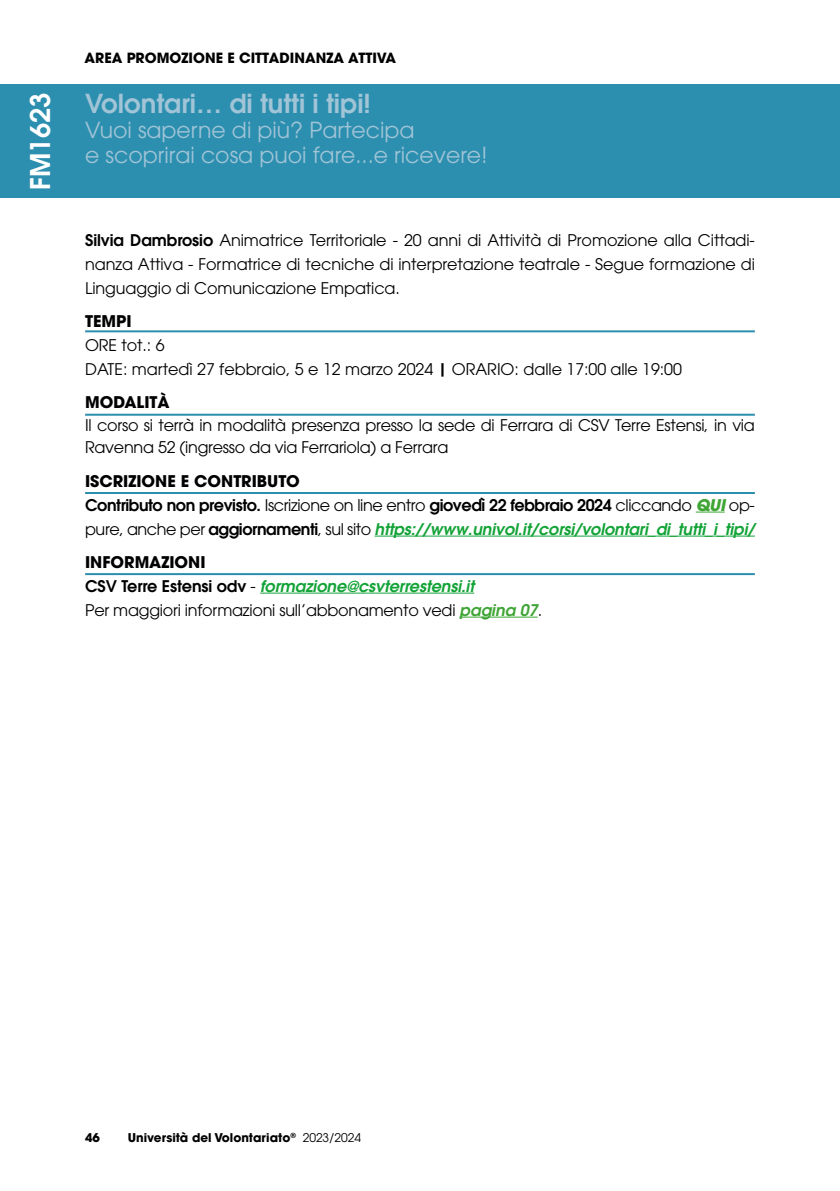
<style>
.page{position:relative;width:840px;height:1191px;background:#fff}
.page>*{position:absolute;margin:0;border:0;box-sizing:border-box;transform-origin:0 0}
.t1{font:600 27px "Avant Garde";letter-spacing:-.005em;color:#fff}
.t2{font:600 26px "Avant Garde";color:#a1c4d7}
.t3{font:22px/25px "Avant Garde";color:#a1c4d7}
.t4{font:16px/24px "Avant Garde";letter-spacing:-.015em;color:#000}
.t5{font:600 16px/24px "Avant Garde";letter-spacing:-.025em;color:#000}
.t6{font:700 16px "Avant Garde";color:#000}
.t7{font:700 14px "Avant Garde";color:#000}
.t8{font:700 12px "Avant Garde";color:#000}
.t9{font:12px "Avant Garde";color:#000}
.s1{font-weight:600}
.s2{font-weight:700}
.s3{font-weight:400}
.s4{font-weight:700;font-style:italic;color:#3fa535}
.s5{font-style:italic;color:#13a337}
.s6{font-weight:600;font-style:italic;color:#13a337}
.s7{font-weight:600;font-style:italic;color:#3fa535}
</style>
<div class="page">
<div style="left:0;top:85px;width:839px;height:113px;background:#2c8faf"></div>
<svg style="left:695px;top:511px;width:29px;height:1px"></svg>
<hr style="left:374px;top:535px;width:380px;height:1px;background:#13a337">
<hr style="left:260px;top:592px;width:214px;height:1px;background:#13a337">
<hr style="left:459px;top:616px;width:78px;height:1px;background:#3fa535">
<hr style="left:85px;top:330px;width:669px;height:2px;background:#2c8faf">
<hr style="left:85px;top:414px;width:669px;height:2px;background:#2c8faf">
<hr style="left:85px;top:492px;width:669px;height:2px;background:#2c8faf">
<hr style="left:85px;top:573px;width:669px;height:2px;background:#2c8faf">
<hr style="left:839px;top:85px;width:1px;height:113px;background:#2c8faf">
<h1 class="t1" style="left:22px;top:190px;width:99px;rotate:-90deg">FM1623</h1>
<p class="t7" style="left:84px;top:48px;width:313px">AREA PROMOZIONE E CITTADINANZA ATTIVA</p>
<h2 class="t2" style="left:85px;top:87px;width:287px">Volontari… di tutti i tipi!</h2>
<h3 class="t3" style="left:85px;top:118px;width:404px">Vuoi saperne di più? Partecipa<br>e scoprirai cosa puoi fare...e ricevere!</h3>
<p class="t4" style="left:85px;top:228px;width:671px;text-align:justify"><span class="s1">Silvia Dambrosio</span> Animatrice Territoriale - 20 anni di Attività di Promozione alla Cittadi&shy;nanza Attiva - Formatrice di tecniche di interpretazione teatrale - Segue formazione di Linguaggio di Comunicazione Empatica.</p>
<p class="t6" style="left:85px;top:311px;width:39px">TEMPI</p>
<p class="t4" style="left:85px;top:333px;width:598px">ORE tot.: 6<br>DATE: martedì 27 febbraio, 5 e 12 marzo 2024 <span class="s1">|</span> ORARIO: dalle 17:00 alle 19:00</p>
<p class="t6" style="left:85px;top:392px;width:13px">MODAL</p>
<p class="t6" style="left:144px;top:392px;width:27px">ITÀ</p>
<p class="t4" style="left:85px;top:414px;width:670px;line-height:22.6px">Il corso si terrà in modalità presenza presso la sede di Ferrara di CSV Terre Estensi, in via<br>Ravenna 52 (ingresso da via Ferrariola) a Ferrara</p>
<p class="t6" style="left:85px;top:470px;width:69px">ISCRIZIONE</p>
<p class="t6" style="left:181px;top:470px;width:26px">E CONT</p>
<p class="t5" style="left:85px;top:468px;width:670px;text-indent:156px"><span class="s2">RIBUTO<br></span>Contributo non previsto. <span class="s3">Iscrizione on line entro</span> giovedì 22 febbraio 2024 <span class="s3">cliccando</span> <span class="s4">QUI</span> <span class="s3">op&shy;pure, anche per</span> aggiornamenti<span class="s3">, sul sito</span> <span class="s5">https://www.univol.it/corsi/volontari_di_tutti_i_tipi/</span></p>
<p class="t6" style="left:85px;top:551px;width:17px">INFO</p>
<p class="t6" style="left:124px;top:551px;width:23px">RMAZ</p>
<p class="t4" style="left:85px;top:549px;width:458px;text-indent:84px"><span class="s2">IONI<br></span><span class="s1">CSV Terre Estensi odv</span> - <span class="s6">formazione@csvterrestensi.it<br></span>Per maggiori informazioni sull’abbonamento vedi <span class="s7">pagina 07</span>.</p>
<p class="t8" style="left:128px;top:1129px;width:170px">UNIVERSITÀ DEL VOLONTARIATO<sup>®</sup></p>
<p class="t8" style="left:85px;top:1129px;width:16px">46</p>
<p class="t9" style="left:302px;top:1130px;width:60px">2023/2024</p>
</div>
